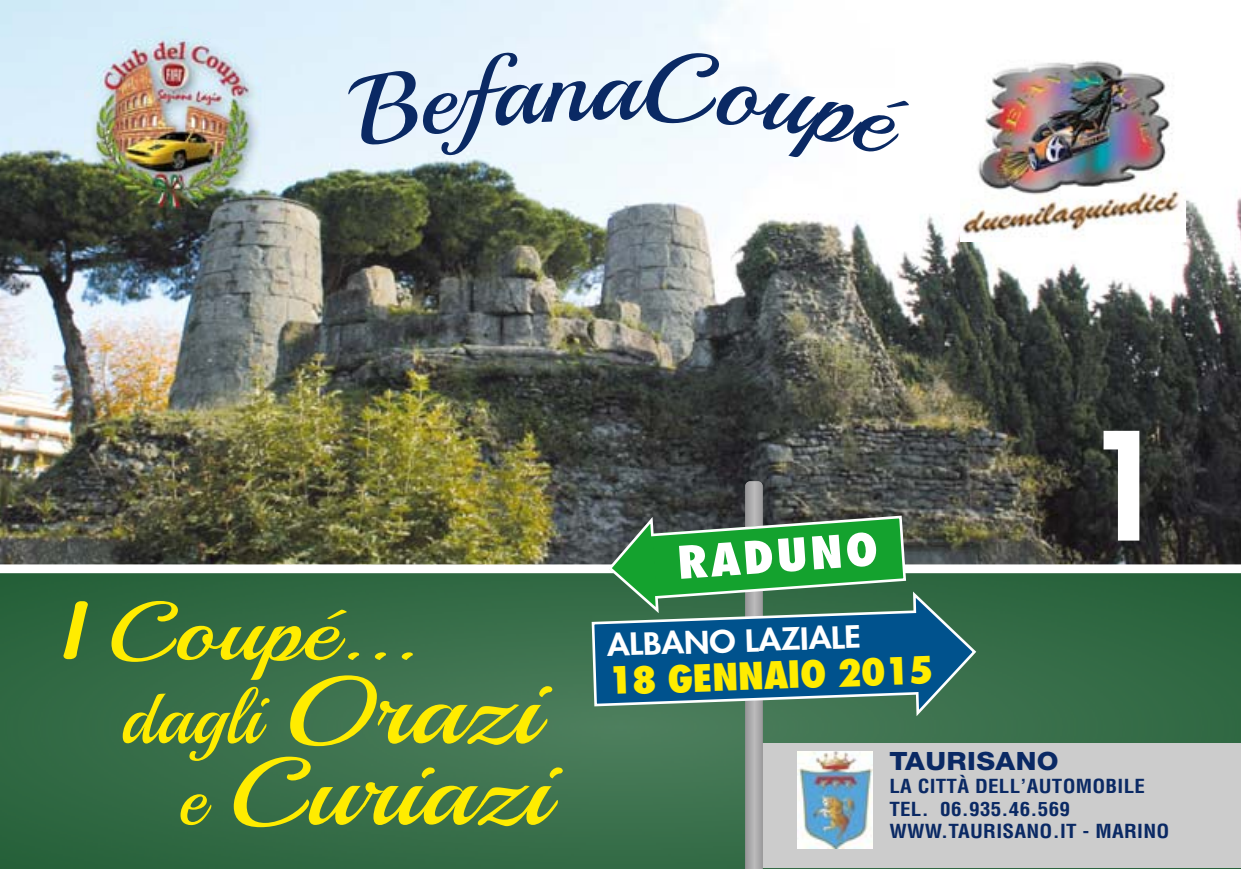
<style>
.page{position:relative;width:1241px;height:869px;background:#fff}
.page>*{position:absolute;margin:0;border:0;box-sizing:border-box;transform-origin:0 0}
.t1{font:800 145.42px "Futura";color:#fff}
.t2{font:95.55px "Playball";color:#ffec00;scale:1.2 1}
.t3{font:82.42px "Playball";color:#ffec00;scale:1.2 1}
.t4{font:75.6px "Playball";color:#ffec00}
.t5{font:800 condensed 43.75px "Futura";color:#fff;scale:1.15 1}
.t6{font:800 condensed 36.4px "Futura";color:#ffec00;scale:1.12 1}
.t7{font:800 29.75px "Futura";color:#fff;scale:1.12 1}
.t8{font:800 25.2px "Helvetica Neue";letter-spacing:.015em;color:#0a2964;scale:1.11 1}
.t9{font:700 condensed 18.9px/22.8px "Helvetica";letter-spacing:.015em;color:#0a2964;scale:1.11 1}
.s1{font-family:"Raspoutine";font-weight:500}
.s2{font-size:95.55px}
.s3{font-size:75.6px}
</style>
<div class="page">
<img style="left:1px;top:573px;width:1239px;height:294px">
<div style="left:755px;top:743px;width:485px;height:124px;background:#ccc"></div>
<img style="left:1px;top:0;width:1239px;height:564px">
<img style="left:63px;top:14px;width:233px;height:226px">
<img style="left:84px;top:27px;width:180px;height:194px">
<img style="left:960px;top:48px;width:225px;height:193px">
<svg style="left:593px;top:481px;width:382px;height:386px"></svg>
<img style="left:797px;top:750px;width:75px;height:97px">
<svg style="left:346px;top:51px;width:563px;height:119px"></svg>
<h3 class="t3" style="left:62px;top:604px;width:298px"><span class="s1">I</span> Coupé...</h3>
<h3 class="t4" style="left:121px;top:693px;width:419px">dagli <span class="s2">Orazi</span></h3>
<h2 class="t2" style="left:178px;top:761px;width:310px"><span class="s3">e</span> Curiazi</h2>
<h3 class="t5" style="left:675px;top:544px;width:176px;rotate:-4deg">RADUNO</h3>
<h3 class="t7" style="left:606px;top:631px;width:228px;rotate:-2deg">ALBANO LAZIALE</h3>
<h3 class="t6" style="left:607px;top:665px;width:292px;rotate:-2deg">18 GENNAIO 2015</h3>
<h1 class="t1" style="left:1082px;top:417px;width:86px">1</h1>
<h3 class="t8" style="left:889px;top:752px;width:154px">TAURISANO</h3>
<p class="t9" style="left:889px;top:776px;width:254px">LA CITTÀ DELL’AUTOMOBILE<br>TEL. 06.935.46.569<br>WWW.TAURISANO.IT - MARINO</p>
</div>
